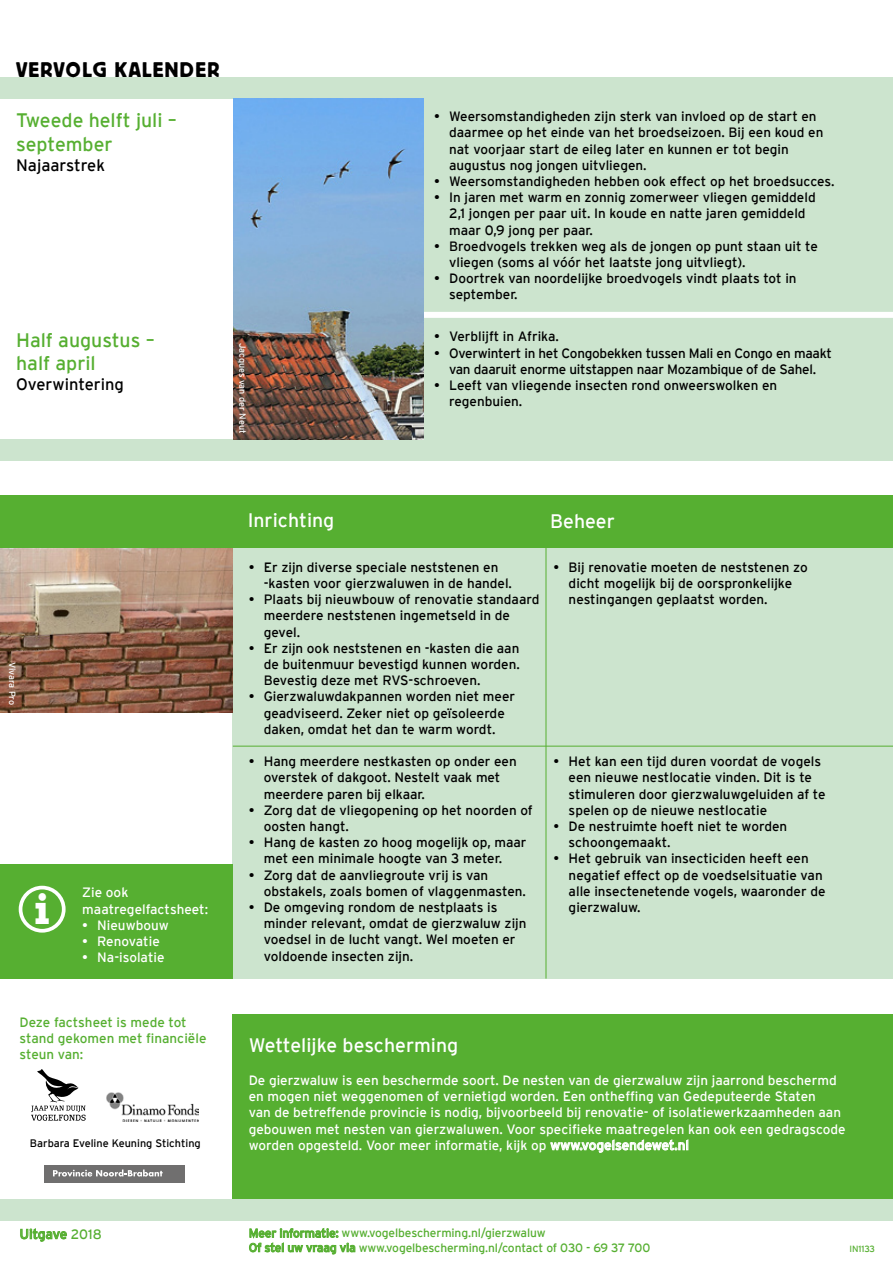
<style>
.page{position:relative;width:893px;height:1263px;background:#fff}
.page>*{position:absolute;margin:0;border:0;box-sizing:border-box;transform-origin:0 0}
.t1{font:700 45px "Rockwell";color:#fff}
.t2{font:21px "Block BE";letter-spacing:.07em;color:#000}
.t3{font:19.5px/23.4px "Interstate";color:#56af31}
.t4{font:19.5px "Interstate";color:#fff}
.t5{font:16.5px "Interstate";color:#000}
.t6{font:13.5px/16.2px "Interstate";color:#000}
.t7{font:13.5px/16.2px "Interstate";color:#fff}
.t8{font:13.5px/16.2px "Interstate";letter-spacing:-.02em;color:#000;text-align:center}
.t9{font:13.5px/16.2px "Interstate";color:#56af31}
.t10{font:12px/14.4px "Interstate";letter-spacing:-.01em;color:#56af31}
.t11{font:10.8px "Interstate";color:#000}
.t12{font:9px "Interstate";color:#fff}
.t13{font:9px "Interstate";letter-spacing:-.01em;color:#56af31}
</style>
<div class="page">
<div style="left:233px;top:1015px;width:660px;height:184px;background:#56af31"></div>
<div style="left:423px;top:81px;width:470px;height:358px;background:#cce4ce"></div>
<div style="left:233px;top:514px;width:660px;height:464px;background:#cce4ce"></div>
<div style="left:0;top:77px;width:893px;height:21px;background:#cce4ce"></div>
<img style="left:0;top:547px;width:233px;height:166px">
<div style="left:0;top:439px;width:893px;height:22px;background:#cce4ce"></div>
<svg style="left:550px;top:1139px;width:138px;height:14px"></svg>
<svg style="left:249px;top:1228px;width:106px;height:26px"></svg>
<svg style="left:20px;top:1228px;width:47px;height:13px"></svg>
<svg style="left:31px;top:1069px;width:55px;height:52px"></svg>
<img style="left:106px;top:1093px;width:93px;height:28px">
<div style="left:44px;top:1165px;width:140px;height:18px;background:#706f6f"></div>
<svg style="left:53px;top:1169px;width:110px;height:7px"></svg>
<div style="left:0;top:1199px;width:893px;height:21px;background:#cce4ce"></div>
<div style="left:423px;top:312px;width:470px;height:6px;background:#fff"></div>
<div style="left:0;top:864px;width:233px;height:114px;background:#56af31"></div>
<div style="left:19px;top:886px;width:47px;height:46px;border:4px solid #fff;border-radius:50%"></div>
<hr style="left:233px;top:746px;width:660px;height:1px;background:#56af31">
<hr style="left:546px;top:546px;width:1px;height:432px;background:#56af31">
<div style="left:0;top:495px;width:893px;height:52px;background:#56af31"></div>
<img style="left:234px;top:98px;width:189px;height:341px">
<h2 class="t2" style="left:16px;top:58px;width:205px">VERVOLG KALENDER</h2>
<h3 class="t3" style="left:16px;top:109px;width:162px">Tweede helft juli – september</h3>
<p class="t5" style="left:16px;top:156px;width:91px">Najaarstrek</p>
<h3 class="t3" style="left:16px;top:328px;width:140px">Half augustus – half april</h3>
<p class="t5" style="left:16px;top:375px;width:109px">Overwintering</p>
<p class="t12" style="left:248px;top:343px;width:92px;rotate:90deg">Jacques van der Neut</p>
<p class="t6" style="left:449px;top:108px;width:376px;text-indent:-15px">• Weersomstandigheden zijn sterk van invloed op de start en daarmee op het einde van het broedseizoen. Bij een koud en nat voorjaar start de eileg later en kunnen er tot begin augustus nog jongen uitvliegen.</p>
<p class="t6" style="left:434px;top:173px;width:402px">• Weersomstandigheden hebben ook effect op het broedsucces.</p>
<p class="t6" style="left:449px;top:189px;width:368px;text-indent:-15px">• In jaren met warm en zonnig zomerweer vliegen gemiddeld<br>2,1 jongen per paar uit. In koude en natte jaren gemiddeld maar 0,9 jong per paar.</p>
<p class="t6" style="left:449px;top:238px;width:370px;text-indent:-15px">• Broedvogels trekken weg als de jongen op punt staan uit te vliegen (soms al vóór het laatste jong uitvliegt).</p>
<p class="t6" style="left:449px;top:270px;width:349px;text-indent:-15px">• Doortrek van noordelijke broedvogels vindt plaats tot in september.</p>
<p class="t6" style="left:434px;top:328px;width:126px">• Verblijft in Afrika.</p>
<p class="t8" style="left:434px;top:345px;width:399px">• Overwintert in het Congobekken tussen Mali en Congo en maakt van daaruit enorme uitstappen naar Mozambique of de Sahel.</p>
<p class="t6" style="left:449px;top:377px;width:329px;text-indent:-15px">• Leeft van vliegende insecten rond onweerswolken en regenbuien.</p>
<p class="t12" style="left:17px;top:662px;width:45px;rotate:90deg">Vivara Pro</p>
<h1 class="t1" style="left:34px;top:881px;width:17px">i</h1>
<p class="t7" style="left:82px;top:884px;width:127px">Zie ook maatregelfactsheet:</p>
<p class="t7" style="left:82px;top:917px;width:88px">• Nieuwbouw</p>
<p class="t7" style="left:82px;top:933px;width:79px">• Renovatie</p>
<p class="t7" style="left:82px;top:949px;width:84px">• Na-isolatie</p>
<p class="t9" style="left:20px;top:1014px;width:188px">Deze factsheet is mede tot stand gekomen met financiële steun van:</p>
<p class="t11" style="left:30px;top:1137px;width:172px">Barbara Eveline Keuning Stichting</p>
<p class="t9" style="left:20px;top:1226px;width:84px">Uitgave 2018</p>
<h3 class="t4" style="left:248px;top:509px;width:88px">Inrichting</h3>
<h3 class="t4" style="left:550px;top:510px;width:66px">Beheer</h3>
<p class="t6" style="left:264px;top:559px;width:250px;text-indent:-15px">• Er zijn diverse speciale neststenen en -kasten voor gierzwaluwen in de handel.</p>
<p class="t6" style="left:264px;top:591px;width:277px;text-indent:-15px">• Plaats bij nieuwbouw of renovatie standaard meerdere neststenen ingemetseld in de gevel.</p>
<p class="t6" style="left:264px;top:640px;width:258px;text-align:justify;text-indent:-15px">• Er zijn ook neststenen en -kasten die aan de buitenmuur bevestigd kunnen worden.<br>Bevestig deze met RVS-schroeven.</p>
<p class="t6" style="left:249px;top:688px;width:268px;text-align:center">• Gierzwaluwdakpannen worden niet meer geadviseerd. Zeker niet op geïsoleerde daken, omdat het dan te warm wordt.</p>
<p class="t6" style="left:264px;top:753px;width:255px;text-indent:-15px">• Hang meerdere nestkasten op onder een overstek of dakgoot. Nestelt vaak met meerdere paren bij elkaar.</p>
<p class="t6" style="left:264px;top:802px;width:271px;text-indent:-15px">• Zorg dat de vliegopening op het noorden of oosten hangt.</p>
<p class="t6" style="left:264px;top:834px;width:264px;text-indent:-15px">• Hang de kasten zo hoog mogelijk op, maar met een minimale hoogte van 3 meter.</p>
<p class="t6" style="left:264px;top:866px;width:264px;text-indent:-15px">• Zorg dat de aanvliegroute vrij is van obstakels, zoals bomen of vlaggenmasten.</p>
<p class="t6" style="left:264px;top:899px;width:264px;text-indent:-15px">• De omgeving rondom de nestplaats is minder relevant, omdat de gierzwaluw zijn voedsel in de lucht vangt. Wel moeten er voldoende insecten zijn.</p>
<p class="t6" style="left:569px;top:559px;width:241px;text-indent:-15px">• Bij renovatie moeten de neststenen zo dicht mogelijk bij de oorspronkelijke nestingangen geplaatst worden.</p>
<p class="t6" style="left:569px;top:753px;width:258px;text-indent:-15px">• Het kan een tijd duren voordat de vogels een nieuwe nestlocatie vinden. Dit is te stimuleren door gierzwaluwgeluiden af te spelen op de nieuwe nestlocatie</p>
<p class="t6" style="left:569px;top:818px;width:220px;text-indent:-15px">• De nestruimte hoeft niet te worden schoongemaakt.</p>
<p class="t6" style="left:569px;top:850px;width:258px;text-indent:-15px">• Het gebruik van insecticiden heeft een negatief effect op de voedselsituatie van alle insectenetende vogels, waaronder de gierzwaluw.</p>
<h3 class="t4" style="left:249px;top:1035px;width:211px">Wettelijke bescherming</h3>
<p class="t7" style="left:249px;top:1072px;width:598px">De gierzwaluw is een beschermde soort. De nesten van de gierzwaluw zijn jaarrond beschermd en mogen niet weggenomen of vernietigd worden. Een ontheffing van Gedeputeerde Staten<br>van de betreffende provincie is nodig, bijvoorbeeld bij renovatie- of isolatiewerkzaamheden aan gebouwen met nesten van gierzwaluwen. Voor specifieke maatregelen kan ook een gedragscode worden opgesteld. Voor meer informatie, kijk op www.vogelsendewet.nl</p>
<p class="t10" style="left:249px;top:1226px;width:403px">Meer informatie: www.vogelbescherming.nl/gierzwaluw<br>Of stel uw vraag via www.vogelbescherming.nl/contact of 030 - 69 37 700</p>
<p class="t13" style="left:849px;top:1244px;width:27px">IN1133</p>
</div>
